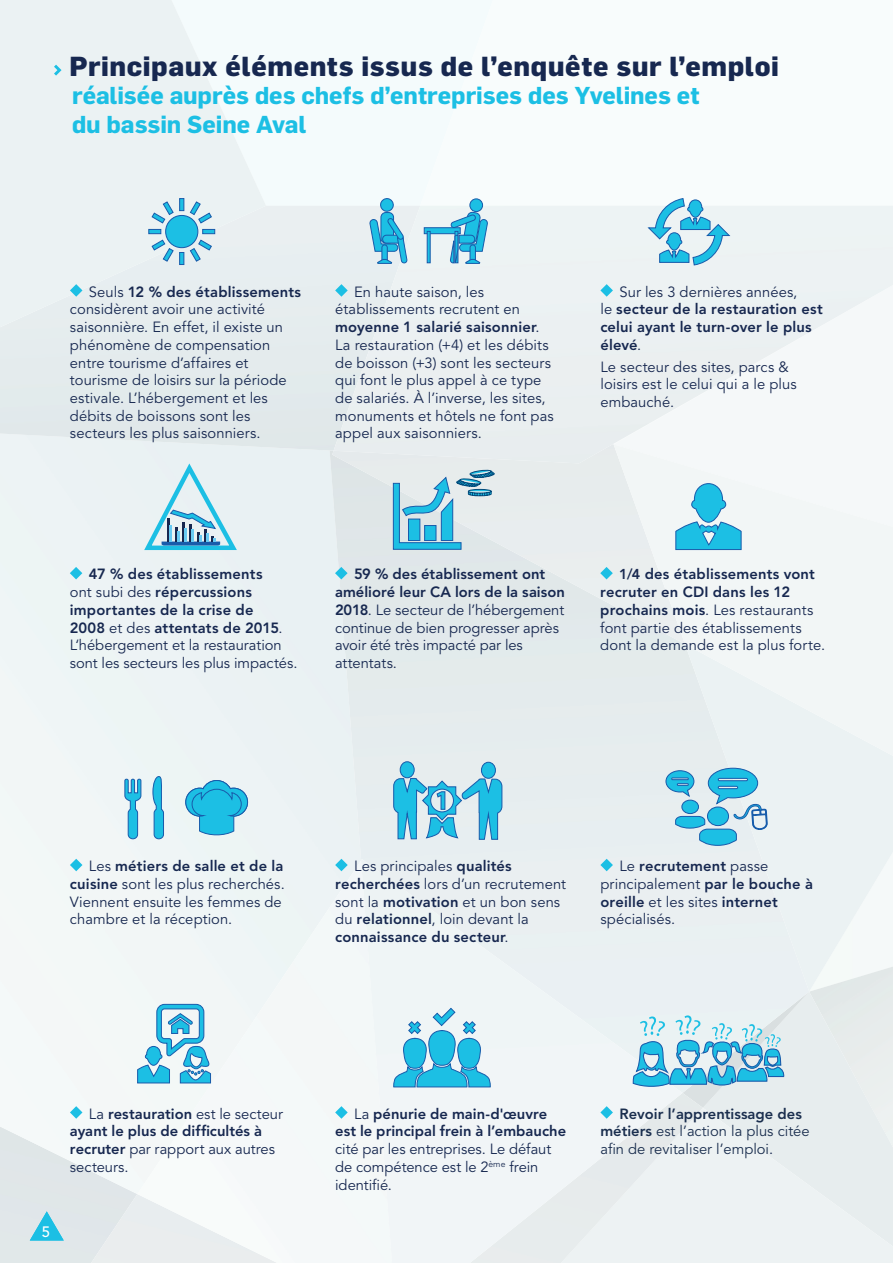
<style>
.page{position:relative;width:893px;height:1263px;background:#fff}
.page>*{position:absolute;margin:0;border:0;box-sizing:border-box;transform-origin:0 0}
.t1{font:800 27px "Flama";letter-spacing:.02em;color:#172850}
.t2{font:700 24px/28.8px "Flama";letter-spacing:-.005em;color:#1cbfe4}
.t3{font:500 15px "Avenir LT Std";color:#fff}
.t4{font:14.7px/17.7px "Avenir LT Std";letter-spacing:.005em;color:#172850}
.t5{font:800 14.7px/17.7px "Avenir LT Std";letter-spacing:.005em;color:#172850}
.t6{font:14.7px/17.7px "Avenir LT Std";color:#1b2f4f}
.s1{font-weight:800}
.s2{font-weight:400}
.s3{font-weight:800;font-size:14.25px}
.s4{color:#172850}
</style>
<div class="page">
<div style="left:809px;top:992px;width:84px;height:116px;background:#e7edee"></div>
<img style="left:0;top:1093px;width:809px;height:170px">
<div style="left:330px;top:451px;width:479px;height:642px;background:#e6edee"></div>
<svg style="left:685px;top:779px;width:208px;height:213px;background:#ebf1f2"></svg>
<div style="left:0;top:206px;width:334px;height:245px;background:#e4ebed"></div>
<svg style="left:0;top:0;width:266px;height:347px;background:#eaf1f3"></svg>
<div style="left:332px;top:444px;width:282px;height:200px;background:#e2e9ec"></div>
<svg style="left:614px;top:463px;width:279px;height:316px"></svg>
<div style="left:703px;top:1108px;width:190px;height:155px;background:#edf2f3"></div>
<img style="left:59px;top:1093px;width:644px;height:170px">
<div style="left:137px;top:860px;width:224px;height:403px;background:#f4f7f7"></div>
<img style="left:361px;top:859px;width:321px;height:404px">
<svg style="left:54px;top:65px;width:8px;height:11px"></svg>
<svg style="left:646px;top:198px;width:86px;height:68px;background:#a4d7e9"></svg>
<svg style="left:137px;top:1003px;width:75px;height:81px"></svg>
<div style="left:166px;top:215px;width:32px;height:33px;background:#1cbfe4;border-radius:50%"></div>
<div style="left:165px;top:215px;width:33px;height:33px;border:1px solid #185cab;border-radius:50%"></div>
<svg style="left:148px;top:229px;width:13px;height:5px"></svg>
<svg style="left:202px;top:229px;width:13px;height:5px"></svg>
<svg style="left:179px;top:198px;width:5px;height:13px"></svg>
<svg style="left:179px;top:252px;width:5px;height:13px"></svg>
<svg style="left:189px;top:201px;width:24px;height:23px"></svg>
<svg style="left:151px;top:239px;width:23px;height:23px"></svg>
<svg style="left:151px;top:201px;width:23px;height:23px"></svg>
<svg style="left:189px;top:239px;width:24px;height:23px"></svg>
<svg style="left:152px;top:775px;width:13px;height:65px"></svg>
<svg style="left:124px;top:778px;width:18px;height:62px"></svg>
<svg style="left:675px;top:483px;width:67px;height:67px"></svg>
<svg style="left:392px;top:1007px;width:100px;height:81px"></svg>
<div style="left:424px;top:227px;width:37px;height:7px;background:#1cbfe4;border:1px solid #185cab"></div>
<svg style="left:427px;top:231px;width:4px;height:32px"></svg>
<div style="left:470px;top:199px;width:13px;height:13px;background:#1cbfe4;border-radius:50%"></div>
<div style="left:469px;top:198px;width:14px;height:14px;border:1px solid #185cab;border-radius:50%"></div>
<svg style="left:368px;top:197px;width:39px;height:67px;background:#81c8e2"></svg>
<svg style="left:449px;top:212px;width:39px;height:52px;background:#64badc"></svg>
<svg style="left:632px;top:1015px;width:152px;height:72px;background:#99d1e4"></svg>
<svg style="left:142px;top:459px;width:99px;height:95px;background:#bddee9"></svg>
<hr style="left:169px;top:525px;width:3px;height:16px;background:#69cbf3">
<div style="left:400px;top:762px;width:14px;height:16px;background:#1cbfe4;border-radius:50%"></div>
<div style="left:400px;top:761px;width:15px;height:17px;border:1px solid #185cab;border-radius:50%"></div>
<div style="left:481px;top:762px;width:14px;height:16px;background:#1cbfe4;border-radius:50%"></div>
<div style="left:481px;top:762px;width:15px;height:17px;border:1px solid #185cab;border-radius:50%"></div>
<svg style="left:393px;top:777px;width:110px;height:64px;background:#78c7e1"></svg>
<svg style="left:665px;top:767px;width:103px;height:79px;background:#93d0e5"></svg>
<svg style="left:392px;top:469px;width:103px;height:81px;background:#a0d0e0"></svg>
<svg style="left:70px;top:284px;width:12px;height:13px"></svg>
<svg style="left:335px;top:284px;width:13px;height:13px"></svg>
<svg style="left:600px;top:284px;width:13px;height:13px"></svg>
<svg style="left:70px;top:567px;width:12px;height:12px"></svg>
<svg style="left:335px;top:567px;width:13px;height:12px"></svg>
<svg style="left:600px;top:567px;width:13px;height:12px"></svg>
<svg style="left:70px;top:859px;width:12px;height:12px"></svg>
<svg style="left:335px;top:859px;width:13px;height:12px"></svg>
<svg style="left:600px;top:859px;width:13px;height:12px"></svg>
<svg style="left:185px;top:779px;width:64px;height:57px;background:#61c7e4"></svg>
<svg style="left:70px;top:1106px;width:12px;height:13px"></svg>
<svg style="left:335px;top:1106px;width:13px;height:13px"></svg>
<svg style="left:600px;top:1106px;width:13px;height:13px"></svg>
<svg style="left:30px;top:1211px;width:34px;height:29px"></svg>
<h1 class="t1" style="left:69px;top:49px;width:711px">Principaux éléments issus de l’enquête sur l’emploi</h1>
<h2 class="t2" style="left:72px;top:81px;width:629px">réalisée auprès des chefs d’entreprises des Yvelines et du bassin Seine Aval</h2>
<p class="t4" style="left:70px;top:283px;width:233px;text-indent:19px">Seuls <span class="s1">12 % des établissements </span>considèrent avoir une activité saisonnière. En effet, il existe un phénomène de compensation entre tourisme d’affaires et tourisme de loisirs sur la période estivale. L’hébergement et les débits de boissons sont les secteurs les plus saisonniers.</p>
<p class="t4" style="left:335px;top:283px;width:220px;text-indent:19px">En haute saison, les établissements recrutent en <span class="s1">moyenne 1 salarié saisonnier</span>.<br>La restauration (+4) et les débits de boisson (+3) sont les secteurs qui font le plus appel à ce type de salariés. À l’inverse, les sites, monuments et hôtels ne font pas appel aux saisonniers.</p>
<p class="t5" style="left:600px;top:283px;width:224px;text-indent:19px"><span class="s2">Sur les 3 dernières années,<br>le</span> secteur de la restauration est celui ayant le turn-over le plus élevé<span class="s2">.</span></p>
<p class="t4" style="left:600px;top:358px;width:198px">Le secteur des sites, parcs &amp; loisirs est le celui qui a le plus embauché.</p>
<p class="t4" style="left:70px;top:566px;width:229px;text-indent:19px"><span class="s1">47 % des établissements<br></span>ont subi des <span class="s1">répercussions importantes de la crise de<br>2008</span> et des <span class="s1">attentats de 2015</span>.<br>L‘hébergement et la restauration sont les secteurs les plus impactés.</p>
<p class="t4" style="left:335px;top:566px;width:231px;text-indent:19px"><span class="s1">59 % des établissement ont amélioré leur CA lors de la saison<br>2018</span>. Le secteur de l’hébergement continue de bien progresser après avoir été très impacté par les attentats.</p>
<p class="t4" style="left:600px;top:566px;width:226px;text-indent:19px"><span class="s3">1/4</span> <span class="s1">des établissements vont recruter en CDI dans les 12 prochains mois</span>. Les restaurants font partie des établissements dont la demande est la plus forte.</p>
<p class="t4" style="left:70px;top:858px;width:216px;text-indent:19px">Les <span class="s1">métiers de salle et de la cuisine</span> sont les plus recherchés.<br>Viennent ensuite les femmes de chambre et la réception.</p>
<p class="t4" style="left:335px;top:858px;width:233px;text-indent:19px">Les principales <span class="s1">qualités recherchées</span> lors d’un recrutement sont la <span class="s1">motivation</span> et un bon sens du <span class="s1">relationnel</span>, loin devant la <span class="s1">connaissance du secteur</span>.</p>
<p class="t4" style="left:600px;top:858px;width:214px;text-indent:19px">Le <span class="s1">recrutement</span> passe principalement <span class="s1">par le bouche à oreille</span> et les sites <span class="s1">internet </span>spécialisés.</p>
<p class="t3" style="left:42px;top:1223px;width:10px">5</p>
<p class="t3" style="left:42px;top:1223px;width:10px">1</p>
<p class="t5" style="left:70px;top:1105px;width:214px;text-indent:19px"><span class="s2">La</span> restauration <span class="s2">est le secteur </span>ayant le plus de difficultés à recruter <span class="s2">par rapport aux autres secteurs.</span></p>
<p class="t5" style="left:335px;top:1105px;width:232px;text-align:center"><span class="s2">La</span> pénurie de main-d'œuvre<br>est le principal frein à l’embauche</p>
<p class="t4" style="left:335px;top:1140px;width:218px">cité par les entreprises. Le défaut de compétence est le 2<sup>ème</sup> frein identifié.</p>
<p class="t6" style="left:600px;top:1105px;width:211px;text-indent:19px"><span class="s1">Revoir l’apprentissage des métiers</span> est l’action la plus citée afin de revitaliser l’emploi<span class="s4">.</span></p>
</div>
